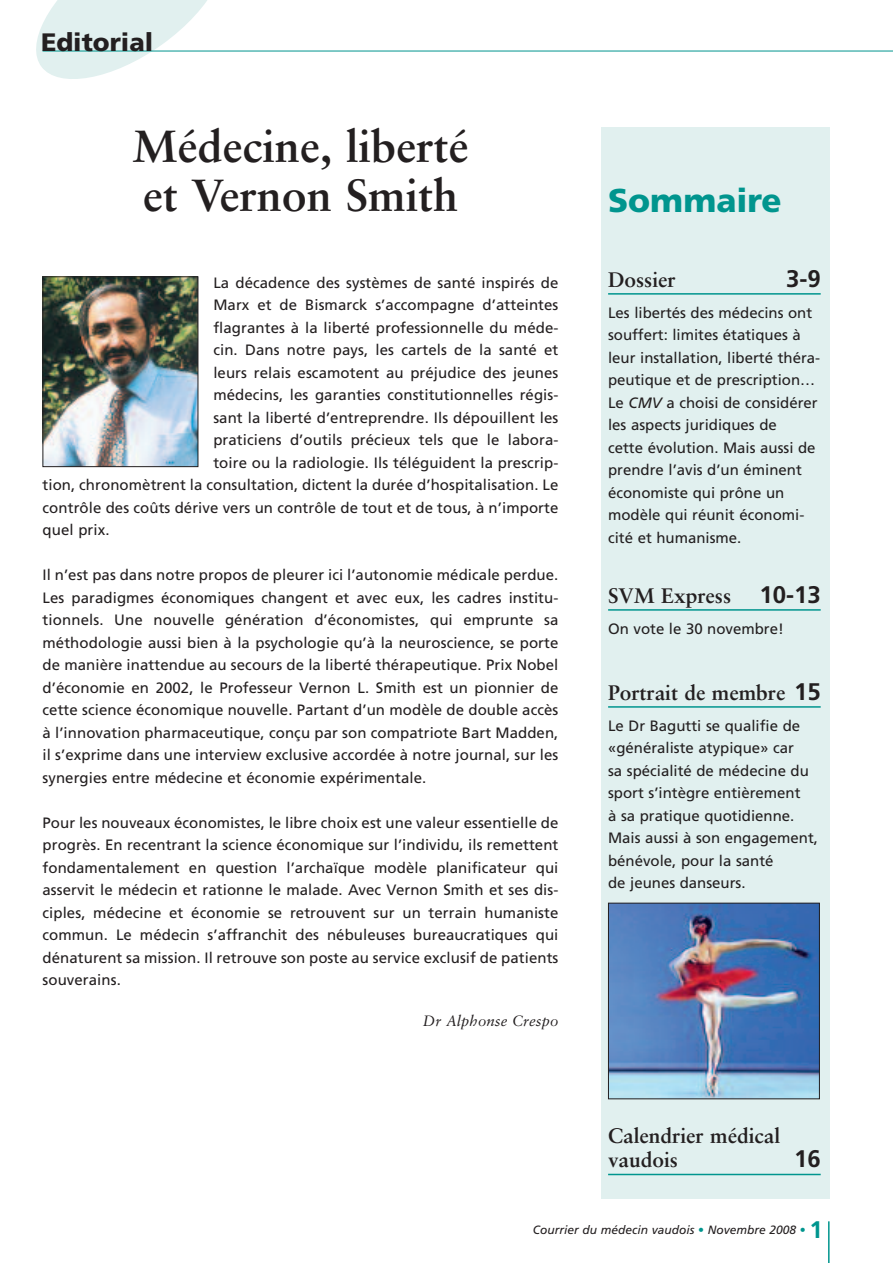
<style>
.page{position:relative;width:893px;height:1263px;background:#fff}
.page>*{position:absolute;margin:0;border:0;box-sizing:border-box;transform-origin:0 0}
.t1{font:700 45px/49.5px "Sabon";color:#231f20}
.t2{font:900 33px "Frutiger";color:#00958e}
.t3{font:900 25.2px "Frutiger";color:#231f20}
.t4{font:700 24px "Frutiger";color:#231f20}
.t5{font:700 21px/24px "Sabon";color:#231f20}
.t6{font:15px/22.5px "Frutiger";letter-spacing:.005em;color:#231f20;text-align:justify}
.t7{font:italic 15px "Sabon";letter-spacing:.005em;color:#231f20}
.t8{font:italic 12px "Frutiger";color:#231f20}
.s1{font-style:italic}
.s2{font-family:"Frutiger";font-size:24px}
.s3{font-weight:700;font-style:normal;color:#00958e}
.s4{font-weight:700;font-style:normal;font-size:24px;color:#00958e}
</style>
<div class="page">
<hr style="left:828px;top:1221px;width:2px;height:42px;background:#00958e">
<svg style="left:36px;top:0;width:204px;height:79px"></svg>
<hr style="left:43px;top:51px;width:850px;height:1px;background:#00958e">
<img style="left:45px;top:278px;width:151px;height:187px">
<div style="left:43px;top:276px;width:155px;height:191px;border:1px solid #231f20"></div>
<div style="left:601px;top:128px;width:228px;height:1071px;background:#e1f0ef"></div>
<hr style="left:608px;top:293px;width:213px;height:2px;background:#00958e">
<hr style="left:608px;top:609px;width:213px;height:2px;background:#00958e">
<hr style="left:608px;top:706px;width:213px;height:2px;background:#00958e">
<hr style="left:608px;top:1174px;width:213px;height:1px;background:#00958e">
<img style="left:610px;top:905px;width:208px;height:192px">
<div style="left:608px;top:903px;width:212px;height:196px;border:1px solid #231f20"></div>
<h3 class="t3" style="left:41px;top:32px;width:114px">Editorial</h3>
<h1 class="t1" style="left:132px;top:125px;width:338px">Médecine, liberté et Vernon Smith</h1>
<p class="t6" style="left:213px;top:272px;width:347px">La décadence des systèmes de santé inspirés de</p>
<p class="t6" style="left:213px;top:295px;width:347px">Marx et de Bismarck s’accompagne d’atteintes</p>
<p class="t6" style="left:213px;top:317px;width:347px">flagrantes à la liberté professionnelle du méde-</p>
<p class="t6" style="left:213px;top:340px;width:347px">cin. Dans notre pays, les cartels de la santé et</p>
<p class="t6" style="left:213px;top:362px;width:347px">leurs relais escamotent au préjudice des jeunes</p>
<p class="t6" style="left:213px;top:385px;width:347px">médecins, les garanties constitutionnelles régis-</p>
<p class="t6" style="left:213px;top:407px;width:347px">sant la liberté d’entreprendre. Ils dépouillent les</p>
<p class="t6" style="left:213px;top:430px;width:347px">praticiens d’outils précieux tels que le labora-</p>
<p class="t6" style="left:213px;top:452px;width:347px">toire ou la radiologie. Ils téléguident la prescrip-</p>
<p class="t6" style="left:43px;top:475px;width:517px">tion, chronomètrent la consultation, dictent la durée d’hospitalisation. Le</p>
<p class="t6" style="left:43px;top:497px;width:517px">contrôle des coûts dérive vers un contrôle de tout et de tous, à n’importe</p>
<p class="t6" style="left:43px;top:520px;width:68px">quel prix.</p>
<p class="t6" style="left:43px;top:565px;width:517px">Il n’est pas dans notre propos de pleurer ici l’autonomie médicale perdue.<br>Les paradigmes économiques changent et avec eux, les cadres institu&shy;tionnels. Une nouvelle génération d’économistes, qui emprunte sa méthodologie aussi bien à la psychologie qu’à la neuroscience, se porte de manière inattendue au secours de la liberté thérapeutique. Prix Nobel d’économie en 2002, le Professeur Vernon L. Smith est un pionnier de cette science économique nouvelle. Partant d’un modèle de double accès à l’innovation pharmaceutique, conçu par son compatriote Bart Madden, il s’exprime dans une interview exclusive accordée à notre journal, sur les synergies entre médecine et économie expérimentale.</p>
<p class="t6" style="left:43px;top:812px;width:517px">Pour les nouveaux économistes, le libre choix est une valeur essentielle de progrès. En recentrant la science économique sur l’individu, ils remettent fondamentalement en question l’archaïque modèle planificateur qui asservit le médecin et rationne le malade. Avec Vernon Smith et ses dis&shy;ciples, médecine et économie se retrouvent sur un terrain humaniste commun. Le médecin s’affranchit des nébuleuses bureaucratiques qui dénaturent sa mission. Il retrouve son poste au service exclusif de patients souverains.</p>
<p class="t7" style="left:423px;top:1014px;width:137px">Dr Alphonse Crespo</p>
<h2 class="t2" style="left:608px;top:187px;width:175px">Sommaire</h2>
<h3 class="t5" style="left:608px;top:269px;width:69px">Dossier</h3>
<h3 class="t4" style="left:786px;top:269px;width:36px">3-9</h3>
<p class="t6" style="left:608px;top:302px;width:214px;text-align:left">Les libertés des médecins ont souffert: limites étatiques à leur installation, liberté théra&shy;peutique et de prescription…<br>Le <span class="s1">CMV</span> a choisi de considérer les aspects juridiques de<br>cette évolution. Mais aussi de prendre l’avis d’un éminent économiste qui prône un modèle qui réunit économi&shy;cité et humanisme.</p>
<h3 class="t5" style="left:608px;top:585px;width:214px">SVM Express <span class="s2">10-13</span></h3>
<p class="t6" style="left:608px;top:618px;width:177px">On vote le 30 novembre!</p>
<h3 class="t5" style="left:608px;top:682px;width:214px">Portrait de membre <span class="s2">15</span></h3>
<p class="t6" style="left:608px;top:715px;width:212px;text-align:left">Le Dr Bagutti se qualifie de «généraliste atypique» car<br>sa spécialité de médecine du sport s’intègre entièrement<br>à sa pratique quotidienne.<br>Mais aussi à son engagement, bénévole, pour la santé<br>de jeunes danseurs.</p>
<h3 class="t5" style="left:608px;top:1126px;width:174px">Calendrier médical vaudois</h3>
<h3 class="t4" style="left:794px;top:1149px;width:28px">16</h3>
<p class="t8" style="left:533px;top:1225px;width:292px">Courrier du médecin vaudois <span class="s3">•</span> Novembre 2008 <span class="s3">•</span> <span class="s4">1</span></p>
</div>
